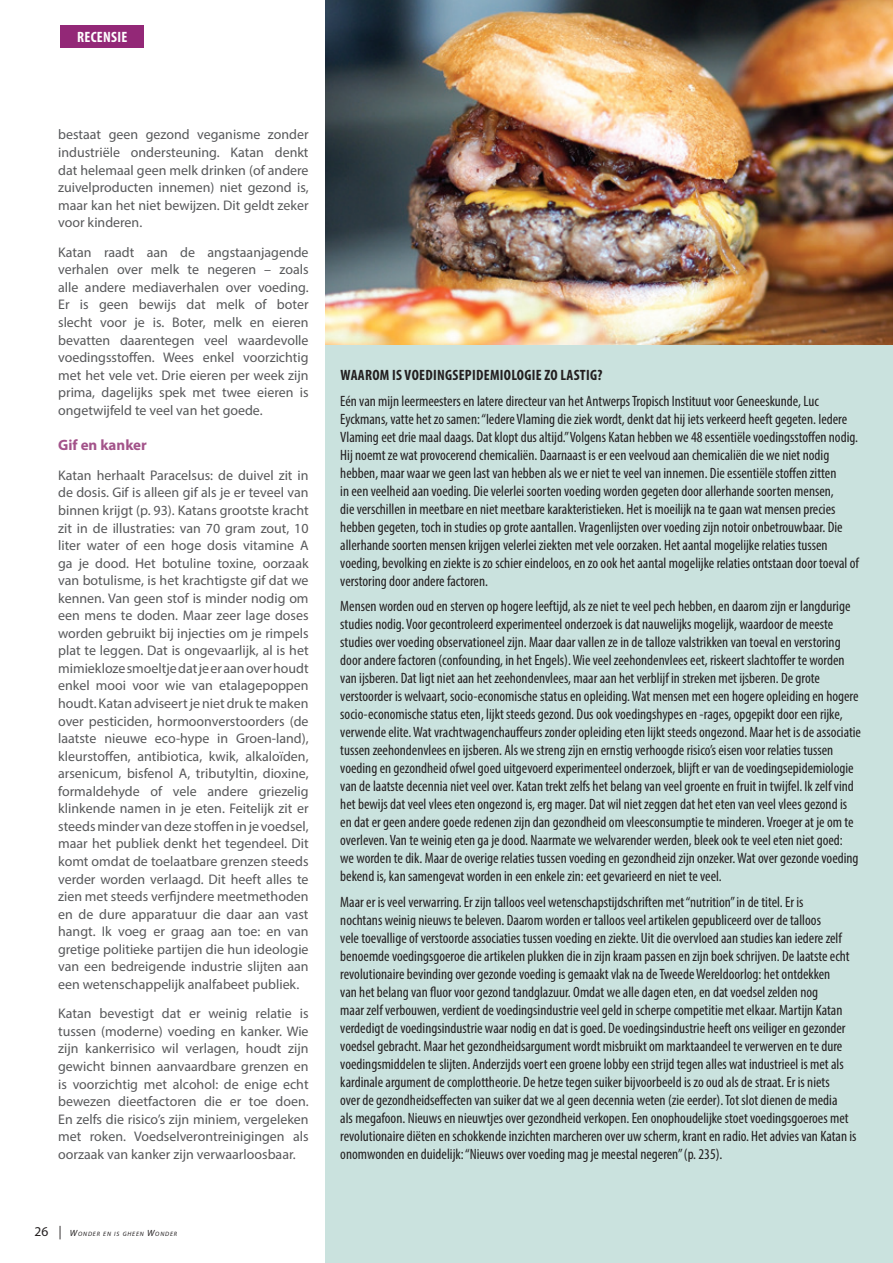
<style>
.page{position:relative;width:893px;height:1263px;background:#fff}
.page>*{position:absolute;margin:0;border:0;box-sizing:border-box;transform-origin:0 0}
.t1{font:condensed 15px/18px "Myriad Pro";color:#231f20}
.t2{font:700 condensed 15px "Myriad Pro";letter-spacing:.02em;color:#231f20}
.t3{font:700 15px "Myriad Pro";color:#a3538a}
.t4{font:700 condensed 15px "Myriad Pro";letter-spacing:.02em;color:#fff}
.t5{font:13.95px/17.5px "Myriad Pro";color:#57585a;text-align:justify}
.t6{font:italic 6.3px "Myriad Pro";letter-spacing:.13em;color:#231f20}
.s1{font-style:normal;font-size:13.5px}
.s2{font-size:13.5px}
.s3{font-size:9px}
</style>
<div class="page">
<div style="left:325px;top:344px;width:568px;height:919px;background:#cae2de"></div>
<img style="left:325px;top:0;width:568px;height:344px">
<div style="left:61px;top:25px;width:83px;height:22px;background:#932877"></div>
<p class="t4" style="left:77px;top:27px;width:52px">RECENSIE</p>
<p class="t5" style="left:58px;top:126px;width:252px">bestaat geen gezond veganisme zonder industriële ondersteuning. Katan denkt dat helemaal geen melk drinken (of andere zuivelproducten innemen) niet gezond is, maar kan het niet bewijzen. Dit geldt zeker voor kinderen.</p>
<p class="t5" style="left:58px;top:243px;width:252px">Katan raadt aan de angstaanjagende verhalen over melk te negeren – zoals alle andere mediaverhalen over voeding.<br>Er is geen bewijs dat melk of boter slecht voor je is. Boter, melk en eieren bevatten daarentegen veel waardevolle voedingsstoffen. Wees enkel voorzichtig met het vele vet. Drie eieren per week zijn prima, dagelijks spek met twee eieren is ongetwijfeld te veel van het goede.</p>
<p class="t3" style="left:58px;top:435px;width:90px">Gif en kanker</p>
<p class="t5" style="left:58px;top:466px;width:252px">Katan herhaalt Paracelsus: de duivel zit in de dosis. Gif is alleen gif als je er teveel van binnen krijgt (p. 93). Katans grootste kracht zit in de illustraties: van 70 gram zout, 10 liter water of een hoge dosis vitamine A ga je dood. Het botuline toxine, oorzaak van botulisme, is het krachtigste gif dat we kennen. Van geen stof is minder nodig om een mens te doden. Maar zeer lage doses worden gebruikt bij injecties om je rimpels plat te leggen. Dat is ongevaarlijk, al is het mimiekloze smoeltje dat je er aan over houdt enkel mooi voor wie van etalagepoppen houdt. Katan adviseert je niet druk te maken over pesticiden, hormoonverstoorders (de laatste nieuwe eco-hype in Groen-land), kleurstoffen, antibiotica, kwik, alkaloïden, arsenicum, bisfenol A, tributyltin, dioxine, formaldehyde of vele andere griezelig klinkende namen in je eten. Feitelijk zit er steeds minder van deze stoffen in je voedsel, maar het publiek denkt het tegendeel. Dit komt omdat de toelaatbare grenzen steeds verder worden verlaagd. Dit heeft alles te zien met steeds verfijndere meetmethoden en de dure apparatuur die daar aan vast hangt. Ik voeg er graag aan toe: en van gretige politieke partijen die hun ideologie van een bedreigende industrie slijten aan een wetenschappelijk analfabeet publiek.</p>
<p class="t5" style="left:58px;top:1005px;width:252px">Katan bevestigt dat er weinig relatie is tussen (moderne) voeding en kanker. Wie zijn kankerrisico wil verlagen, houdt zijn gewicht binnen aanvaardbare grenzen en is voorzichtig met alcohol: de enige echt bewezen dieetfactoren die er toe doen.<br>En zelfs die risico’s zijn miniem, vergeleken met roken. Voedselverontreinigingen als oorzaak van kanker zijn verwaarloosbaar.</p>
<p class="t6" style="left:34px;top:1230px;width:144px"><span class="s1">26</span> <span class="s2">|</span> <span class="s3">W</span>ONDER EN IS GHEEN <span class="s3">W</span>ONDER</p>
<p class="t2" style="left:340px;top:366px;width:263px">WAAROM IS VOEDINGSEPIDEMIOLOGIE ZO LASTIG?</p>
<p class="t1" style="left:340px;top:391px;width:520px">Eén van mijn leermeesters en latere directeur van het Antwerps Tropisch Instituut voor Geneeskunde, Luc Eyckmans, vatte het zo samen: “Iedere Vlaming die ziek wordt, denkt dat hij iets verkeerd heeft gegeten. Iedere Vlaming eet drie maal daags. Dat klopt dus altijd.” Volgens Katan hebben we 48 essentiële voedingsstoffen nodig.<br>Hij noemt ze wat provocerend chemicaliën. Daarnaast is er een veelvoud aan chemicaliën die we niet nodig hebben, maar waar we geen last van hebben als we er niet te veel van innemen. Die essentiële stoffen zitten<br>in een veelheid aan voeding. Die velerlei soorten voeding worden gegeten door allerhande soorten mensen,<br>die verschillen in meetbare en niet meetbare karakteristieken. Het is moeilijk na te gaan wat mensen precies hebben gegeten, toch in studies op grote aantallen. Vragenlijsten over voeding zijn notoir onbetrouwbaar. Die allerhande soorten mensen krijgen velerlei ziekten met vele oorzaken. Het aantal mogelijke relaties tussen voeding, bevolking en ziekte is zo schier eindeloos, en zo ook het aantal mogelijke relaties ontstaan door toeval of verstoring door andere factoren.</p>
<p class="t1" style="left:340px;top:597px;width:522px">Mensen worden oud en sterven op hogere leeftijd, als ze niet te veel pech hebben, en daarom zijn er langdurige studies nodig. Voor gecontroleerd experimenteel onderzoek is dat nauwelijks mogelijk, waardoor de meeste studies over voeding observationeel zijn. Maar daar vallen ze in de talloze valstrikken van toeval en verstoring door andere factoren (confounding, in het Engels). Wie veel zeehondenvlees eet, riskeert slachtoffer te worden van ijsberen. Dat ligt niet aan het zeehondenvlees, maar aan het verblijf in streken met ijsberen. De grote verstoorder is welvaart, socio-economische status en opleiding. Wat mensen met een hogere opleiding en hogere socio-economische status eten, lijkt steeds gezond. Dus ook voedingshypes en -rages, opgepikt door een rijke, verwende elite. Wat vrachtwagenchauffeurs zonder opleiding eten lijkt steeds ongezond. Maar het is de associatie tussen zeehondenvlees en ijsberen. Als we streng zijn en ernstig verhoogde risico’s eisen voor relaties tussen voeding en gezondheid ofwel goed uitgevoerd experimenteel onderzoek, blijft er van de voedingsepidemiologie van de laatste decennia niet veel over. Katan trekt zelfs het belang van veel groente en fruit in twijfel. Ik zelf vind het bewijs dat veel vlees eten ongezond is, erg mager. Dat wil niet zeggen dat het eten van veel vlees gezond is en dat er geen andere goede redenen zijn dan gezondheid om vleesconsumptie te minderen. Vroeger at je om te overleven. Van te weinig eten ga je dood. Naarmate we welvarender werden, bleek ook te veel eten niet goed:<br>we worden te dik. Maar de overige relaties tussen voeding en gezondheid zijn onzeker. Wat over gezonde voeding bekend is, kan samengevat worden in een enkele zin: eet gevarieerd en niet te veel.</p>
<p class="t1" style="left:340px;top:892px;width:518px">Maar er is veel verwarring. Er zijn talloos veel wetenschapstijdschriften met “nutrition” in de titel. Er is<br>nochtans weinig nieuws te beleven. Daarom worden er talloos veel artikelen gepubliceerd over de talloos<br>vele toevallige of verstoorde associaties tussen voeding en ziekte. Uit die overvloed aan studies kan iedere zelf benoemde voedingsgoeroe die artikelen plukken die in zijn kraam passen en zijn boek schrijven. De laatste echt revolutionaire bevinding over gezonde voeding is gemaakt vlak na de Tweede Wereldoorlog: het ontdekken<br>van het belang van fluor voor gezond tandglazuur. Omdat we alle dagen eten, en dat voedsel zelden nog<br>maar zelf verbouwen, verdient de voedingsindustrie veel geld in scherpe competitie met elkaar. Martijn Katan verdedigt de voedingsindustrie waar nodig en dat is goed. De voedingsindustrie heeft ons veiliger en gezonder voedsel gebracht. Maar het gezondheidsargument wordt misbruikt om marktaandeel te verwerven en te dure voedingsmiddelen te slijten. Anderzijds voert een groene lobby een strijd tegen alles wat industrieel is met als kardinale argument de complottheorie. De hetze tegen suiker bijvoorbeeld is zo oud als de straat. Er is niets<br>over de gezondheidseffecten van suiker dat we al geen decennia weten (zie eerder). Tot slot dienen de media<br>als megafoon. Nieuws en nieuwtjes over gezondheid verkopen. Een onophoudelijke stoet voedingsgoeroes met revolutionaire diëten en schokkende inzichten marcheren over uw scherm, krant en radio. Het advies van Katan is onomwonden en duidelijk: “Nieuws over voeding mag je meestal negeren” (p. 235).</p>
</div>
